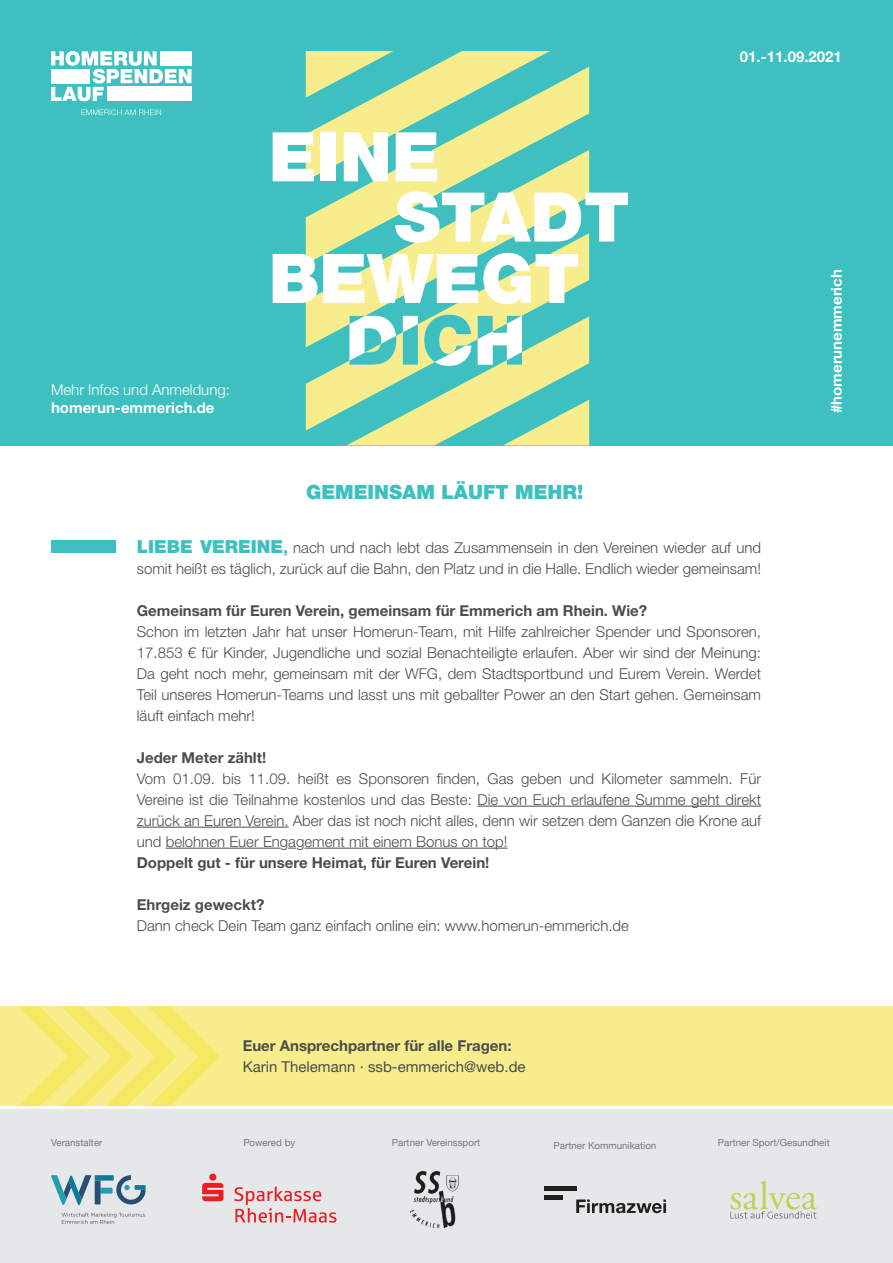
<style>
.page{position:relative;width:893px;height:1263px;background:#fff}
.page>*{position:absolute;margin:0;border:0;box-sizing:border-box;transform-origin:0 0}
.t1{font:900 68.55px/121.6px "Helvetica Neue LT Pro";color:#fff}
.t2{font:900 19.65px "Helvetica Neue LT Pro";color:#3dc0bf}
.t3{font:300 15px/21px "Helvetica Neue LT Pro";color:#4b4c4d;text-align:justify}
.t4{font:700 15px "Helvetica Neue LT Pro";color:#4b4c4d}
.t5{font:700 15px "Helvetica Neue LT Pro";color:#fff}
.t6{font:15px "Helvetica Neue LT Pro";color:#4b4c4d}
.t7{font:300 15px "Helvetica Neue LT Pro";color:#fff}
.t8{font:9.75px "Helvetica Neue";color:#76787b}
.s1{font-weight:900;font-size:18px;color:#3dc0bf}
.s2{font-weight:700;font-size:18px;color:#3dc0bf}
</style>
<div class="page">
<div style="left:0;top:1109px;width:893px;height:154px;background:#e6e7e9"></div>
<div style="left:0;top:1006px;width:893px;height:100px;background:#f8ed8c"></div>
<svg style="left:18px;top:1006px;width:202px;height:100px"></svg>
<div style="left:0;top:0;width:893px;height:445px;background:#3dc0bf"></div>
<hr style="left:477px;top:806px;width:284px;height:1px;background:#4b4c4d">
<hr style="left:137px;top:827px;width:152px;height:1px;background:#4b4c4d">
<hr style="left:166px;top:848px;width:114px;height:1px;background:#4b4c4d">
<hr style="left:304px;top:848px;width:203px;height:1px;background:#4b4c4d">
<svg style="left:51px;top:51px;width:140px;height:50px"></svg>
<div style="left:160px;top:51px;width:32px;height:14px;background:#fff"></div>
<div style="left:107px;top:87px;width:85px;height:14px;background:#fff"></div>
<div style="left:51px;top:69px;width:39px;height:14px;background:#fff"></div>
<svg style="left:81px;top:109px;width:80px;height:6px"></svg>
<svg style="left:306px;top:51px;width:244px;height:16px"></svg>
<svg style="left:306px;top:67px;width:283px;height:83px;fill:#f8ed8c"></svg>
<svg style="left:306px;top:150px;width:283px;height:83px;fill:#f8ed8c"></svg>
<svg style="left:306px;top:233px;width:283px;height:198px;fill:#f8ed8c"></svg>
<svg style="left:346px;top:315px;width:243px;height:131px"></svg>
<svg style="left:51px;top:1175px;width:95px;height:30px"></svg>
<svg style="left:62px;top:1213px;width:83px;height:11px"></svg>
<svg style="left:234px;top:1186px;width:102px;height:37px"></svg>
<svg style="left:202px;top:1173px;width:21px;height:28px"></svg>
<div style="left:544px;top:1186px;width:32px;height:5px;background:#231f20"></div>
<div style="left:544px;top:1194px;width:19px;height:5px;background:#231f20"></div>
<svg style="left:576px;top:1199px;width:90px;height:14px"></svg>
<svg style="left:730px;top:1180px;width:87px;height:38px"></svg>
<div style="left:51px;top:540px;width:64px;height:13px;background:#3dc0bf"></div>
<img style="left:410px;top:1170px;width:49px;height:59px">
<p class="t7" style="left:51px;top:381px;width:180px">Mehr Infos und Anmeldung:</p>
<p class="t5" style="left:51px;top:398px;width:165px">homerun-emmerich.de</p>
<h1 class="t1" style="left:269px;top:96px;width:312px">EINE<br>BEWEGT</h1>
<h1 class="t1" style="left:395px;top:156px;width:236px">STADT</h1>
<h2 class="t2" style="left:306px;top:480px;width:279px">GEMEINSAM LÄUFT MEHR!</h2>
<p class="t5" style="left:740px;top:47px;width:104px">01.-11.09.2021</p>
<p class="t5" style="left:827px;top:413px;width:145px;rotate:-90deg">#homerunemmerich</p>
<p class="t3" style="left:137px;top:536px;width:626px"><span class="s1">LIEBE VEREINE</span><span class="s2">,</span> nach und nach lebt das Zusammensein in den Vereinen wieder auf und somit heißt es täglich, zurück auf die Bahn, den Platz und in die Halle. Endlich wieder gemeinsam!</p>
<p class="t4" style="left:137px;top:601px;width:512px">Gemeinsam für Euren Verein, gemeinsam für Emmerich am Rhein. Wie?</p>
<p class="t3" style="left:137px;top:620px;width:626px">Schon im letzten Jahr hat unser Homerun-Team, mit Hilfe zahlreicher Spender und Sponsoren, 17.853 € für Kinder, Jugendliche und sozial Benachteiligte erlaufen. Aber wir sind der Meinung:<br>Da geht noch mehr, gemeinsam mit der WFG, dem Stadtsportbund und Eurem Verein. Werdet Teil unseres Homerun-Teams und lasst uns mit geballter Power an den Start gehen. Gemeinsam läuft einfach mehr!</p>
<p class="t4" style="left:137px;top:748px;width:131px">Jeder Meter zählt!</p>
<p class="t3" style="left:137px;top:767px;width:626px">Vom 01.09. bis 11.09. heißt es Sponsoren finden, Gas geben und Kilometer sammeln. Für Vereine ist die Teilnahme kostenlos und das Beste: Die von Euch erlaufene Summe geht direkt zurück an Euren Verein. Aber das ist noch nicht alles, denn wir setzen dem Ganzen die Krone auf und belohnen Euer Engagement mit einem Bonus on top!</p>
<p class="t4" style="left:137px;top:853px;width:354px">Doppelt gut - für unsere Heimat, für Euren Verein!</p>
<p class="t4" style="left:137px;top:895px;width:129px">Ehrgeiz geweckt?</p>
<p class="t3" style="left:137px;top:914px;width:494px">Dann check Dein Team ganz einfach online ein: www.homerun-emmerich.de</p>
<p class="t4" style="left:243px;top:1036px;width:270px">Euer Ansprechpartner für alle Fragen:</p>
<p class="t6" style="left:243px;top:1058px;width:284px">Karin Thelemann · ssb-emmerich@web.de</p>
<p class="t8" style="left:51px;top:1135px;width:53px">Veranstalter</p>
<p class="t8" style="left:243px;top:1135px;width:53px">Powered by</p>
<p class="t8" style="left:392px;top:1135px;width:90px">Partner Vereinssport</p>
<p class="t8" style="left:554px;top:1139px;width:104px">Partner Kommunikation</p>
<p class="t8" style="left:718px;top:1135px;width:113px">Partner Sport/Gesundheit</p>
</div>
